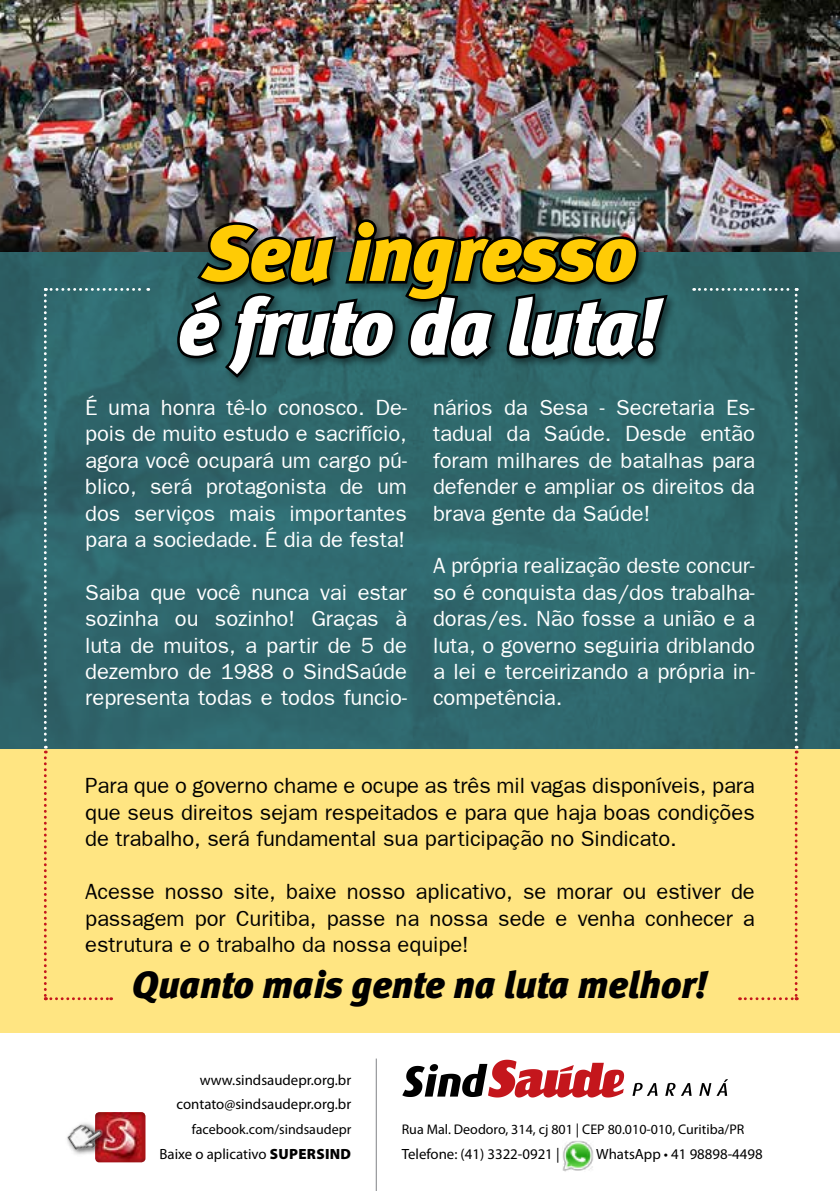
<style>
.page{position:relative;width:840px;height:1191px;background:#fff}
.page>*{position:absolute;margin:0;border:0;box-sizing:border-box;transform-origin:0 0}
.t1{font:italic 900 79px "Meta";letter-spacing:-.02em;color:#fff}
.t2{font:italic 900 79px "Meta";letter-spacing:-.025em;color:#ffcb05}
.t3{font:italic 900 38px "Meta";color:#000}
.t4{font:22px/26.4px "Frankfurt Gothic";color:#fff;text-align:justify}
.t5{font:22px/26.4px "Frankfurt Gothic";color:#000;text-align:justify}
.t6{font:14.8px/24.6px "Myriad Pro";color:#000;text-align:right}
.t7{font:14px "Myriad Pro";color:#000}
.s1{font-weight:900}
</style>
<div class="page">
<div style="left:0;top:0;width:839px;height:1032px;background:#ffe582"></div>
<img style="left:0;top:0;width:839px;height:235px">
<div style="left:0;top:252px;width:839px;height:496px;background:#30676c"></div>
<div style="left:175px;top:217px;width:501px;height:170px;background:#000;opacity:.45"></div>
<svg style="left:174px;top:217px;width:496px;height:164px"></svg>
<svg style="left:402px;top:1059px;width:325px;height:39px"></svg>
<hr style="left:375px;top:1058px;width:1px;height:133px;background:#939598">
<img style="left:96px;top:1112px;width:49px;height:50px">
<div style="left:65px;top:1121px;width:46px;height:36px;background:#000;opacity:.75"></div>
<img style="left:65px;top:1112px;width:45px;height:49px">
<img style="left:562px;top:1141px;width:30px;height:31px">
<svg style="left:44px;top:288px;width:105px;height:712px"></svg>
<svg style="left:693px;top:288px;width:104px;height:712px"></svg>
<h1 class="t2" style="left:202px;top:206px;width:436px">Seu ingresso</h1>
<h1 class="t1" style="left:178px;top:280px;width:485px">é fruto da luta!</h1>
<p class="t4" style="left:85px;top:394px;width:323px">É uma honra tê-lo conosco. De&shy;pois de muito estudo e sacrifício, agora você ocupará um cargo pú&shy;blico, será protagonista de um dos serviços mais importantes para a sociedade. É dia de festa!</p>
<p class="t4" style="left:85px;top:578px;width:323px">Saiba que você nunca vai estar sozinha ou sozinho! Graças à luta de muitos, a partir de 5 de dezembro de 1988 o SindSaúde representa todas e todos funcio-</p>
<p class="t4" style="left:433px;top:394px;width:323px">nários da Sesa - Secretaria Es&shy;tadual da Saúde. Desde então foram milhares de batalhas para defender e ampliar os direitos da brava gente da Saúde!</p>
<p class="t4" style="left:433px;top:552px;width:323px">A própria realização deste concur&shy;so é conquista das/dos trabalha&shy;doras/es. Não fosse a união e a luta, o governo seguiria driblando a lei e terceirizando a própria in&shy;competência.</p>
<p class="t5" style="left:85px;top:772px;width:670px">Para que o governo chame e ocupe as três mil vagas disponíveis, para que seus direitos sejam respeitados e para que haja boas condições de trabalho, será fundamental sua participação no Sindicato.</p>
<p class="t5" style="left:85px;top:878px;width:670px">Acesse nosso site, baixe nosso aplicativo, se morar ou estiver de passagem por Curitiba, passe na nossa sede e venha conhecer a estrutura e o trabalho da nossa equipe!</p>
<h2 class="t3" style="left:132px;top:961px;width:577px">Quanto mais gente na luta melhor!</h2>
<p class="t6" style="left:176px;top:1067px;width:176px">www.sindsaudepr.org.br contato@sindsaudepr.org.br</p>
<p class="t7" style="left:192px;top:1120px;width:161px">facebook.com/sindsaudepr</p>
<p class="t6" style="left:159px;top:1141px;width:193px">Baixe o aplicativo <span class="s1">SUPERSIND</span></p>
<p class="t7" style="left:401px;top:1120px;width:344px">Rua Mal. Deodoro, 314, cj 801 | CEP 80.010-010, Curitiba/PR</p>
<p class="t6" style="left:401px;top:1141px;width:159px">Telefone: (41) 3322-0921 |</p>
<p class="t6" style="left:596px;top:1141px;width:168px">WhatsApp • 41 98898-4498</p>
</div>
